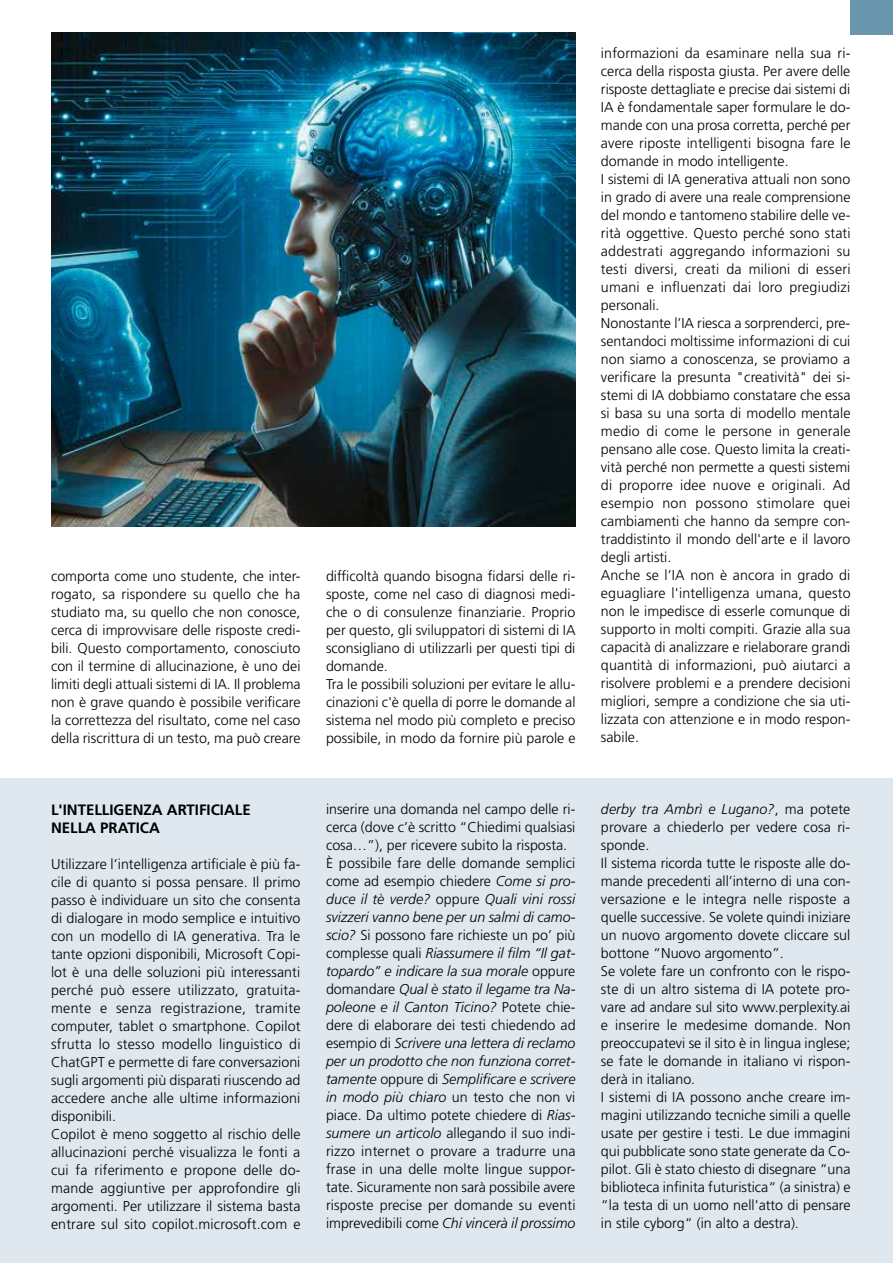
<style>
.page{position:relative;width:893px;height:1263px;background:#fff}
.page>*{position:absolute;margin:0;border:0;box-sizing:border-box;transform-origin:0 0}
.t1{font:700 15px/18px "Frutiger LT Std";color:#000}
.t2{font:700 15px "Bauer Bodoni Std";letter-spacing:-.025em;color:#323230}
.t3{font:300 14.25px/18px "Frutiger LT Std";color:#000}
.t4{font:9px "Frutiger LT Std";letter-spacing:.025em;color:#000}
.s1{font-style:italic}
.s2{color:#e70023}
</style>
<div class="page">
<div style="left:0;top:778px;width:893px;height:485px;background:#dee8ee"></div>
<div style="left:850px;top:0;width:43px;height:34px;background:#6a96ae"></div>
<img style="left:51px;top:32px;width:524px;height:494px">
<p class="t3" style="left:51px;top:567px;width:251px;text-align:justify">comporta come uno studente, che inter&shy;rogato, sa rispondere su quello che ha studiato ma, su quello che non conosce, cerca di improvvisare delle risposte credi&shy;bili. Questo comportamento, conosciuto con il termine di allucinazione, è uno dei limiti degli attuali sistemi di IA. Il problema non è grave quando è possibile verificare la correttezza del risultato, come nel caso della riscrittura di un testo, ma può creare</p>
<p class="t3" style="left:326px;top:567px;width:251px">difficoltà quando bisogna fidarsi delle ri&shy;sposte, come nel caso di diagnosi medi&shy;che o di consulenze finanziarie. Proprio per questo, gli sviluppatori di sistemi di IA sconsigliano di utilizzarli per questi tipi di domande.<br>Tra le possibili soluzioni per evitare le allu&shy;cinazioni c'è quella di porre le domande al sistema nel modo più completo e preciso possibile, in modo da fornire più parole e</p>
<p class="t3" style="left:601px;top:45px;width:251px">informazioni da esaminare nella sua ri&shy;cerca della risposta giusta. Per avere delle risposte dettagliate e precise dai sistemi di IA è fondamentale saper formulare le do&shy;mande con una prosa corretta, perché per avere riposte intelligenti bisogna fare le domande in modo intelligente.<br>I sistemi di IA generativa attuali non sono in grado di avere una reale comprensione del mondo e tantomeno stabilire delle ve&shy;rità oggettive. Questo perché sono stati addestrati aggregando informazioni su testi diversi, creati da milioni di esseri umani e influenzati dai loro pregiudizi personali.<br>Nonostante l’IA riesca a sorprenderci, pre&shy;sentandoci moltissime informazioni di cui non siamo a conoscenza, se proviamo a verificare la presunta "creatività" dei si&shy;stemi di IA dobbiamo constatare che essa si basa su una sorta di modello mentale medio di come le persone in generale pensano alle cose. Questo limita la creati&shy;vità perché non permette a questi sistemi di proporre idee nuove e originali. Ad esempio non possono stimolare quei cambiamenti che hanno da sempre con&shy;traddistinto il mondo dell'arte e il lavoro degli artisti.<br>Anche se l’IA non è ancora in grado di eguagliare l'intelligenza umana, questo non le impedisce di esserle comunque di supporto in molti compiti. Grazie alla sua capacità di analizzare e rielaborare grandi quantità di informazioni, può aiutarci a risolvere problemi e a prendere decisioni migliori, sempre a condizione che sia uti&shy;lizzata con attenzione e in modo respon&shy;sabile.</p>
<p class="t3" style="left:326px;top:801px;width:251px">inserire una domanda nel campo delle ri&shy;cerca (dove c’è scritto “Chiedimi qualsiasi cosa…”), per ricevere subito la risposta.<br>È possibile fare delle domande semplici come ad esempio chiedere <span class="s1">Come si pro&shy;duce il tè verde?</span> oppure <span class="s1">Quali vini rossi svizzeri vanno bene per un salmi di camo&shy;scio?</span> Si possono fare richieste un po’ più complesse quali <span class="s1">Riassumere il film “Il gat&shy;topardo” e indicare la sua morale</span> oppure domandare <span class="s1">Qual è stato il legame tra Na&shy;poleone e il Canton Ticino?</span> Potete chie&shy;dere di elaborare dei testi chiedendo ad esempio di <span class="s1">Scrivere una lettera di reclamo per un prodotto che non funziona corret&shy;tamente</span> oppure di <span class="s1">Semplificare e scrivere in modo più chiaro</span> un testo che non vi piace. Da ultimo potete chiedere di <span class="s1">Rias&shy;sumere un articolo</span> allegando il suo indi&shy;rizzo internet o provare a tradurre una frase in una delle molte lingue suppor&shy;tate. Sicuramente non sarà possibile avere risposte precise per domande su eventi imprevedibili come <span class="s1">Chi vincerà il prossimo</span></p>
<p class="t3" style="left:601px;top:801px;width:251px"><span class="s1">derby tra Ambrì e Lugano?</span>, ma potete provare a chiederlo per vedere cosa ri&shy;sponde.<br>Il sistema ricorda tutte le risposte alle do&shy;mande precedenti all’interno di una con&shy;versazione e le integra nelle risposte a quelle successive. Se volete quindi iniziare un nuovo argomento dovete cliccare sul bottone “Nuovo argomento”.<br>Se volete fare un confronto con le rispo&shy;ste di un altro sistema di IA potete pro&shy;vare ad andare sul sito www.perplexity.ai e inserire le medesime domande. Non preoccupatevi se il sito è in lingua inglese; se fate le domande in italiano vi rispon&shy;derà in italiano.<br>I sistemi di IA possono anche creare im&shy;magini utilizzando tecniche simili a quelle usate per gestire i testi. Le due immagini qui pubblicate sono state generate da Co&shy;pilot. Gli è stato chiesto di disegnare “una biblioteca infinita futuristica“ (a sinistra) e “la testa di un uomo nell'atto di pensare in stile cyborg“ (in alto a destra).</p>
<p class="t1" style="left:51px;top:800px;width:201px">L'INTELLIGENZA ARTIFICIALE<br>NELLA PRATICA</p>
<p class="t3" style="left:51px;top:855px;width:251px">Utilizzare l’intelligenza artificiale è più fa&shy;cile di quanto si possa pensare. Il primo passo è individuare un sito che consenta di dialogare in modo semplice e intuitivo con un modello di IA generativa. Tra le tante opzioni disponibili, Microsoft Copi&shy;lot è una delle soluzioni più interessanti perché può essere utilizzato, gratuita&shy;mente e senza registrazione, tramite computer, tablet o smartphone. Copilot sfrutta lo stesso modello linguistico di ChatGPT e permette di fare conversazioni sugli argomenti più disparati riuscendo ad accedere anche alle ultime informazioni disponibili.<br>Copilot è meno soggetto al rischio delle allucinazioni perché visualizza le fonti a cui fa riferimento e propone delle do&shy;mande aggiuntive per approfondire gli argomenti. Per utilizzare il sistema basta entrare sul sito copilot.microsoft.com e</p>
<p class="t4" style="left:51px;top:1220px;width:158px">ASSOCIAZIONE TICINESE TERZA ETÀ</p>
<p class="t2" style="left:689px;top:1214px;width:55px">terza<span class="s2">e</span>tà</p>
</div>
